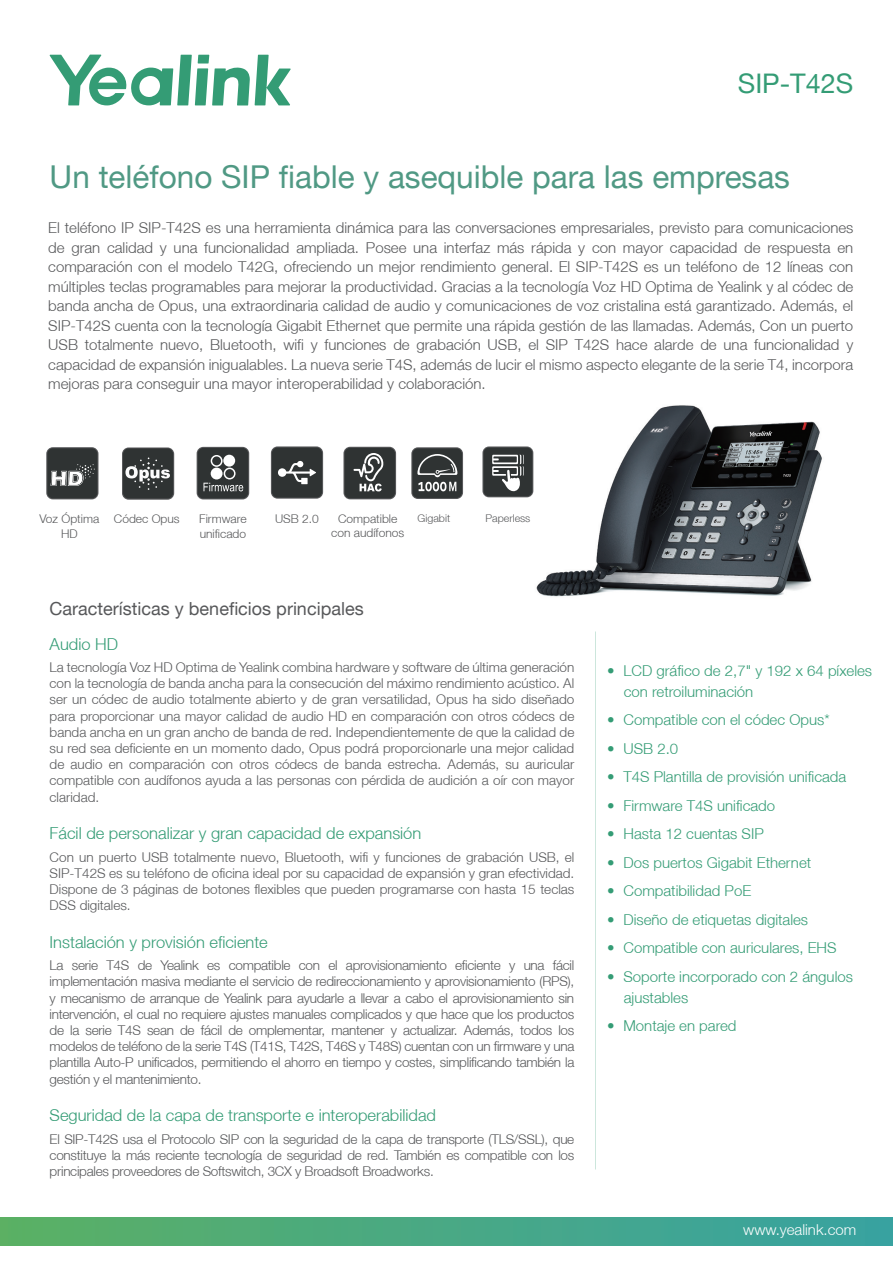
<style>
.page{position:relative;width:893px;height:1263px;background:#fff}
.page>*{position:absolute;margin:0;border:0;box-sizing:border-box;transform-origin:0 0}
.t1{font:31.5px "Helvetica Neue LT";color:#509984}
.t2{font:27px "Helvetica Neue LT";color:#349c75}
.t3{font:18px "Helvetica Neue LT";color:#57585a}
.t4{font:300 16.5px "Helvetica Neue LT";color:#349c75}
.t5{font:300 15px/19.5px "Helvetica Neue LT";color:#57585a;text-align:justify}
.t6{font:300 15px/21px "Helvetica Neue LT";color:#349c75}
.t7{font:300 15px "Helvetica Neue LT";color:#fff}
.t8{font:300 13.5px/16.2px "Helvetica Neue LT";letter-spacing:-.02em;color:#57585a;text-align:justify}
.t9{font:300 12px/15px "Helvetica Neue LT";color:#57585a}
.t10{font:300 10.65px "Helvetica Neue LT";color:#57585a}
</style>
<div class="page">
<img style="left:527px;top:405px;width:295px;height:192px">
<div style="left:411px;top:447px;width:52px;height:52px;border:2px solid #57585a;border-radius:6px"></div>
<div style="left:412px;top:448px;width:50px;height:50px;background:#2f3333;border-radius:6px"></div>
<svg style="left:417px;top:454px;width:40px;height:37px"></svg>
<div style="left:482px;top:446px;width:51px;height:51px;border:2px solid #57585a;border-radius:5px"></div>
<div style="left:484px;top:447px;width:48px;height:49px;background:#2f3333;border-radius:5px"></div>
<svg style="left:492px;top:455px;width:32px;height:37px"></svg>
<div style="left:46px;top:447px;width:52px;height:52px;border:2px solid #57585a;border-radius:6px"></div>
<div style="left:47px;top:448px;width:50px;height:50px;background:#2f3333;border-radius:6px"></div>
<svg style="left:51px;top:464px;width:44px;height:22px"></svg>
<div style="left:122px;top:447px;width:52px;height:53px;border:2px solid #57585a;border-radius:6px"></div>
<div style="left:123px;top:448px;width:50px;height:50px;background:#2f3333;border-radius:6px"></div>
<svg style="left:125px;top:457px;width:45px;height:33px"></svg>
<div style="left:271px;top:446px;width:52px;height:53px;border:2px solid #57585a;border-radius:6px"></div>
<div style="left:272px;top:447px;width:50px;height:51px;background:#2f3333;border-radius:6px"></div>
<svg style="left:278px;top:461px;width:38px;height:23px"></svg>
<div style="left:343px;top:447px;width:53px;height:52px;border:2px solid #57585a;border-radius:6px"></div>
<div style="left:345px;top:448px;width:50px;height:50px;background:#2f3333;border-radius:6px"></div>
<svg style="left:353px;top:453px;width:30px;height:38px"></svg>
<div style="left:197px;top:447px;width:52px;height:52px;border:2px solid #57585a;border-radius:6px"></div>
<div style="left:198px;top:448px;width:50px;height:50px;background:#2f3333;border-radius:6px"></div>
<svg style="left:203px;top:483px;width:40px;height:8px"></svg>
<div style="left:223px;top:455px;width:12px;height:12px;background:#fff;border-radius:50%"></div>
<div style="left:211px;top:455px;width:12px;height:12px;border:2px solid #fff;border-radius:50%"></div>
<div style="left:224px;top:468px;width:12px;height:11px;border:2px solid #fff;border-radius:50%"></div>
<div style="left:211px;top:468px;width:12px;height:11px;background:#fff;border-radius:50%"></div>
<svg style="left:49px;top:55px;width:242px;height:50px"></svg>
<div style="left:0;top:1218px;width:893px;height:27px;background:linear-gradient(to right,#5ab065,#38a2a2)"></div>
<h2 class="t2" style="left:738px;top:68px;width:117px">SIP-T42S</h2>
<h1 class="t1" style="left:50px;top:158px;width:742px">Un teléfono SIP fiable y asequible para las empresas</h1>
<p class="t5" style="left:48px;top:218px;width:807px">El teléfono IP SIP-T42S es una herramienta dinámica para las conversaciones empresariales, previsto para comunicaciones de gran calidad y una funcionalidad ampliada. Posee una interfaz más rápida y con mayor capacidad de respuesta en comparación con el modelo T42G, ofreciendo un mejor rendimiento general. El SIP-T42S es un teléfono de 12 líneas con múltiples teclas programables para mejorar la productividad. Gracias a la tecnología Voz HD Optima de Yealink y al códec de banda ancha de Opus, una extraordinaria calidad de audio y comunicaciones de voz cristalina está garantizado. Además, el SIP-T42S cuenta con la tecnología Gigabit Ethernet que permite una rápida gestión de las llamadas. Además, Con un puerto USB totalmente nuevo, Bluetooth, wifi y funciones de grabación USB, el SIP T42S hace alarde de una funcionalidad y capacidad de expansión inigualables. La nueva serie T4S, además de lucir el mismo aspecto elegante de la serie T4, incorpora mejoras para conseguir una mayor interoperabilidad y colaboración.</p>
<p class="t9" style="left:40px;top:511px;width:61px">Voz Óptima</p>
<p class="t10" style="left:418px;top:512px;width:34px">Gigabit</p>
<p class="t10" style="left:485px;top:512px;width:47px">Paperless</p>
<p class="t9" style="left:61px;top:526px;width:18px">HD</p>
<p class="t9" style="left:114px;top:511px;width:67px">Códec Opus</p>
<p class="t9" style="left:199px;top:511px;width:49px">Firmware unificado</p>
<p class="t9" style="left:275px;top:511px;width:45px">USB 2.0</p>
<p class="t9" style="left:331px;top:512px;width:75px;line-height:13.5px;text-align:center">Compatible con audífonos</p>
<h3 class="t3" style="left:50px;top:598px;width:315px">Características y beneficios principales</h3>
<p class="t4" style="left:50px;top:634px;width:70px">Audio HD</p>
<p class="t8" style="left:50px;top:659px;width:526px">La tecnología Voz HD Optima de Yealink combina hardware y software de última generación con la tecnología de banda ancha para la consecución del máximo rendimiento acústico. Al ser un códec de audio totalmente abierto y de gran versatilidad, Opus ha sido diseñado para proporcionar una mayor calidad de audio HD en comparación con otros códecs de banda ancha en un gran ancho de banda de red. Independientemente de que la calidad de su red sea deficiente en un momento dado, Opus podrá proporcionarle una mejor calidad de audio en comparación con otros códecs de banda estrecha. Además, su auricular compatible con audífonos ayuda a las personas con pérdida de audición a oír con mayor claridad.</p>
<p class="t4" style="left:50px;top:823px;width:373px">Fácil de personalizar y gran capacidad de expansión</p>
<p class="t8" style="left:50px;top:848px;width:526px">Con un puerto USB totalmente nuevo, Bluetooth, wifi y funciones de grabación USB, el SIP-T42S es su teléfono de oficina ideal por su capacidad de expansión y gran efectividad.<br>Dispone de 3 páginas de botones flexibles que pueden programarse con hasta 15 teclas DSS digitales.</p>
<p class="t4" style="left:50px;top:932px;width:220px">Instalación y provisión eficiente</p>
<p class="t8" style="left:50px;top:957px;width:526px">La serie T4S de Yealink es compatible con el aprovisionamiento eficiente y una fácil implementación masiva mediante el servicio de redireccionamiento y aprovisionamiento (RPS), y mecanismo de arranque de Yealink para ayudarle a llevar a cabo el aprovisionamiento sin intervención, el cual no requiere ajustes manuales complicados y que hace que los productos de la serie T4S sean de fácil de omplementar, mantener y actualizar. Además, todos los modelos de teléfono de la serie T4S (T41S, T42S, T46S y T48S) cuentan con un firmware y una plantilla Auto-P unificados, permitiendo el ahorro en tiempo y costes, simplificando también la gestión y el mantenimiento.</p>
<p class="t4" style="left:50px;top:1105px;width:388px">Seguridad de la capa de transporte e interoperabilidad</p>
<p class="t8" style="left:50px;top:1130px;width:526px">El SIP-T42S usa el Protocolo SIP con la seguridad de la capa de transporte (TLS/SSL), que constituye la más reciente tecnología de seguridad de red. También es compatible con los principales proveedores de Softswitch, 3CX y Broadsoft Broadworks.</p>
<p class="t6" style="left:624px;top:659px;width:250px;text-indent:-16px">• LCD gráfico de 2,7" y 192 x 64 píxeles con retroiluminación</p>
<p class="t6" style="left:607px;top:709px;width:224px">• Compatible con el códec Opus*</p>
<p class="t6" style="left:607px;top:737px;width:72px">• USB 2.0</p>
<p class="t6" style="left:607px;top:766px;width:240px">• T4S Plantilla de provisión unificada</p>
<p class="t6" style="left:607px;top:794px;width:169px">• Firmware T4S unificado</p>
<p class="t6" style="left:607px;top:823px;width:158px">• Hasta 12 cuentas SIP</p>
<p class="t6" style="left:607px;top:851px;width:205px">• Dos puertos Gigabit Ethernet</p>
<p class="t6" style="left:607px;top:880px;width:145px">• Compatibilidad PoE</p>
<p class="t6" style="left:607px;top:908px;width:202px">• Diseño de etiquetas digitales</p>
<p class="t6" style="left:607px;top:937px;width:231px">• Compatible con auriculares, EHS</p>
<p class="t6" style="left:624px;top:965px;width:231px;text-indent:-16px">• Soporte incorporado con 2 ángulos ajustables</p>
<p class="t6" style="left:607px;top:1015px;width:131px">• Montaje en pared</p>
<p class="t7" style="left:743px;top:1220px;width:115px">www.yealink.com</p>
</div>
